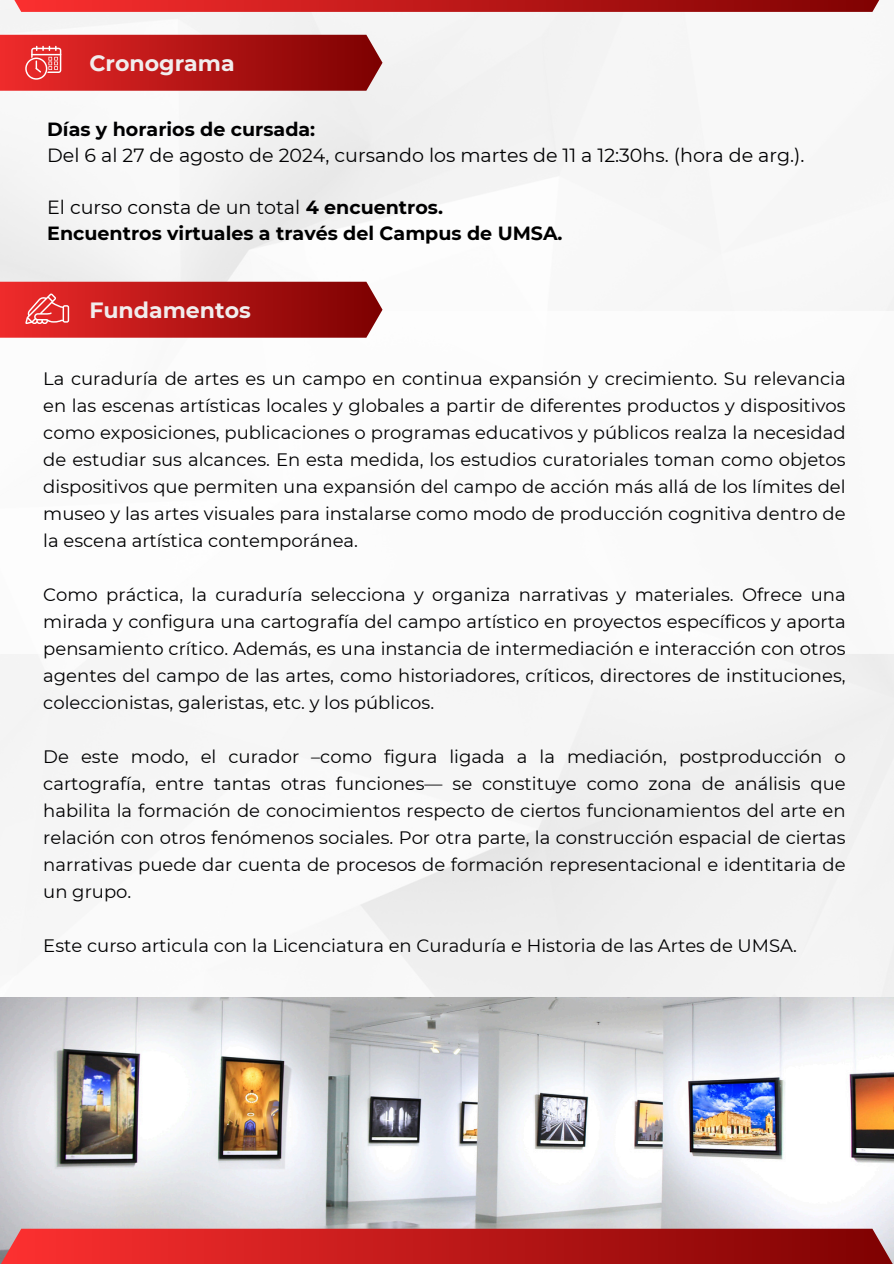
<style>
.page{position:relative;width:894px;height:1264px;background:#fff}
.page>*{position:absolute;margin:0;border:0;box-sizing:border-box;transform-origin:0 0}
.t1{font:700 22.05px "Montserrat";color:#f1eded}
.t2{font:19.05px "Montserrat";color:#000001}
.t3{font:700 19.05px "Montserrat";color:#000}
.t4{font:700 19.05px "Montserrat";color:#000001}
.t5{font:18px/27px "Montserrat";color:#000001;text-align:justify}
.s1{font-weight:700}
</style>
<div class="page">
<img style="left:0;top:997px;width:893px;height:231px">
<div style="left:0;top:1228px;width:893px;height:35px;background:linear-gradient(to right,#f83232,#830708)"></div>
<svg style="left:0;top:0;width:893px;height:12px;background:#c02222"></svg>
<svg style="left:0;top:35px;width:382px;height:56px;background:#b81f1f"></svg>
<svg style="left:0;top:282px;width:382px;height:56px;background:#b81f1f"></svg>
<p class="t1" style="left:89px;top:50px;width:147px">Cronograma</p>
<p class="t4" style="left:47px;top:118px;width:269px">Días y horarios de cursada:</p>
<h1 class="t2" style="left:47px;top:144px;width:758px">Del 6 al 27 de agosto de 2024, cursando los martes de 11 a 12:30hs. (hora de arg.).</h1>
<p class="t2" style="left:47px;top:195px;width:397px">El curso consta de un total <span class="s1">4 encuentros.</span></p>
<p class="t3" style="left:47px;top:221px;width:516px">Encuentros virtuales a través del Campus de UMSA.</p>
<p class="t1" style="left:89px;top:297px;width:163px">Fundamentos</p>
<h1 class="t5" style="left:43px;top:364px;width:803px">La curaduría de artes es un campo en continua expansión y crecimiento. Su relevancia en las escenas artísticas locales y globales a partir de diferentes productos y dispositivos como exposiciones, publicaciones o programas educativos y públicos realza la necesidad de estudiar sus alcances. En esta medida, los estudios curatoriales toman como objetos dispositivos que permiten una expansión del campo de acción más allá de los límites del museo y las artes visuales para instalarse como modo de producción cognitiva dentro de la escena artística contemporánea.</h1>
<p class="t5" style="left:43px;top:580px;width:803px">Como práctica, la curaduría selecciona y organiza narrativas y materiales. Ofrece una mirada y configura una cartografía del campo artístico en proyectos específicos y aporta pensamiento crítico. Además, es una instancia de intermediación e interacción con otros agentes del campo de las artes, como historiadores, críticos, directores de instituciones, coleccionistas, galeristas, etc. y los públicos.</p>
<p class="t5" style="left:43px;top:742px;width:803px">De este modo, el curador –como figura ligada a la mediación, postproducción o cartografía, entre tantas otras funciones— se constituye como zona de análisis que habilita la formación de conocimientos respecto de ciertos funcionamientos del arte en relación con otros fenómenos sociales. Por otra parte, la construcción espacial de ciertas narrativas puede dar cuenta de procesos de formación representacional e identitaria de un grupo.</p>
<p class="t5" style="left:43px;top:931px;width:754px">Este curso articula con la Licenciatura en Curaduría e Historia de las Artes de UMSA.</p>
</div>
